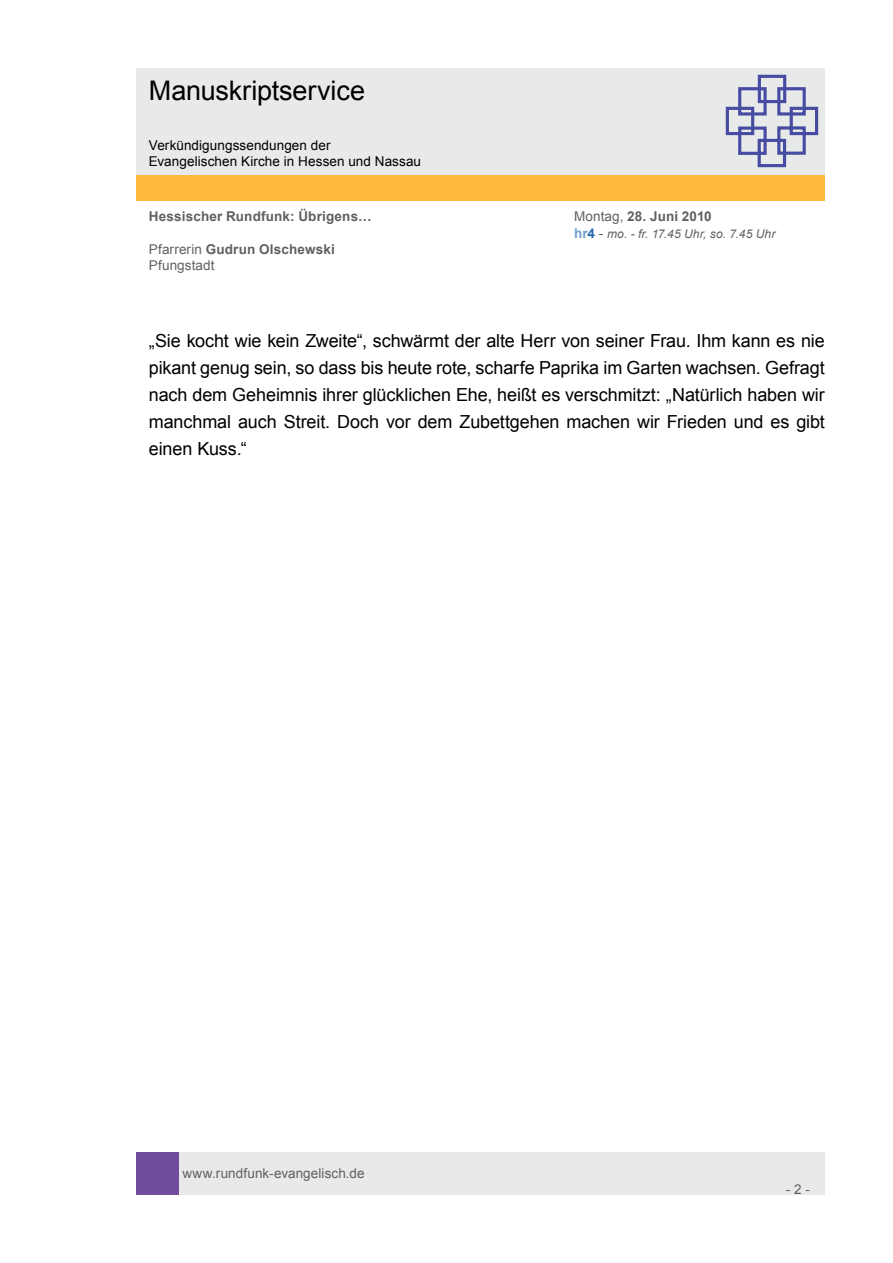
<style>
.page{position:relative;width:893px;height:1263px;background:#fff}
.page>*{position:absolute;margin:0;border:0;box-sizing:border-box;transform-origin:0 0}
.t1{font:27px "Arial";letter-spacing:-.005em;color:#000}
.t2{font:18px/27.2px "Arial";letter-spacing:-.005em;color:#000;text-align:justify}
.t3{font:13.5px/16.2px "Arial";letter-spacing:.005em;color:#606060}
.t4{font:13.5px/16.2px "Arial";letter-spacing:.005em;color:#000}
.t5{font:700 13.5px "Arial";letter-spacing:.01em;color:#606060}
.t6{font:italic 12px "Arial";letter-spacing:.015em;color:#606060}
.s1{font-weight:400}
.s2{font-weight:700;font-style:normal;font-size:13.5px;color:#71a0cc}
.s3{font-weight:700;font-style:normal;font-size:13.5px;color:#2369b2}
.s4{font-style:normal;font-size:13.5px}
.s5{font-weight:700}
</style>
<div class="page">
<div style="left:179px;top:1152px;width:646px;height:43px;background:#e8e9e9"></div>
<div style="left:136px;top:1152px;width:43px;height:43px;background:#704c9c"></div>
<div style="left:136px;top:175px;width:689px;height:26px;background:#ffb93a"></div>
<div style="left:136px;top:68px;width:689px;height:106px;background:#e8e9e9"></div>
<svg style="left:725px;top:74px;width:94px;height:94px"></svg>
<h1 class="t1" style="left:149px;top:73px;width:218px">Manuskriptservice</h1>
<p class="t4" style="left:149px;top:137px;width:274px">Verkündigungssendungen der<br>Evangelischen Kirche in Hessen und Nassau</p>
<p class="t5" style="left:149px;top:208px;width:224px">Hessischer Rundfunk: Übrigens…</p>
<p class="t5" style="left:574px;top:208px;width:139px"><span class="s1">Montag,</span> 28. Juni 2010</p>
<p class="t6" style="left:574px;top:226px;width:203px"><span class="s2">hr</span><span class="s3">4</span> <span class="s4">-</span> mo. - fr. 17.45 Uhr, so. 7.45 Uhr</p>
<p class="t3" style="left:149px;top:241px;width:187px">Pfarrerin <span class="s5">Gudrun Olschewski<br></span>Pfungstadt</p>
<p class="t2" style="left:149px;top:327px;width:678px">„Sie kocht wie kein Zweite“, schwärmt der alte Herr von seiner Frau. Ihm kann es nie pikant genug sein, so dass bis heute rote, scharfe Paprika im Garten wachsen. Gefragt nach dem Geheimnis ihrer glücklichen Ehe, heißt es verschmitzt: „Natürlich haben wir manchmal auch Streit. Doch vor dem Zubettgehen machen wir Frieden und es gibt einen Kuss.“</p>
<p class="t3" style="left:182px;top:1165px;width:184px">www.rundfunk-evangelisch.de</p>
<p class="t3" style="left:786px;top:1181px;width:26px">- 2 -</p>
</div>
